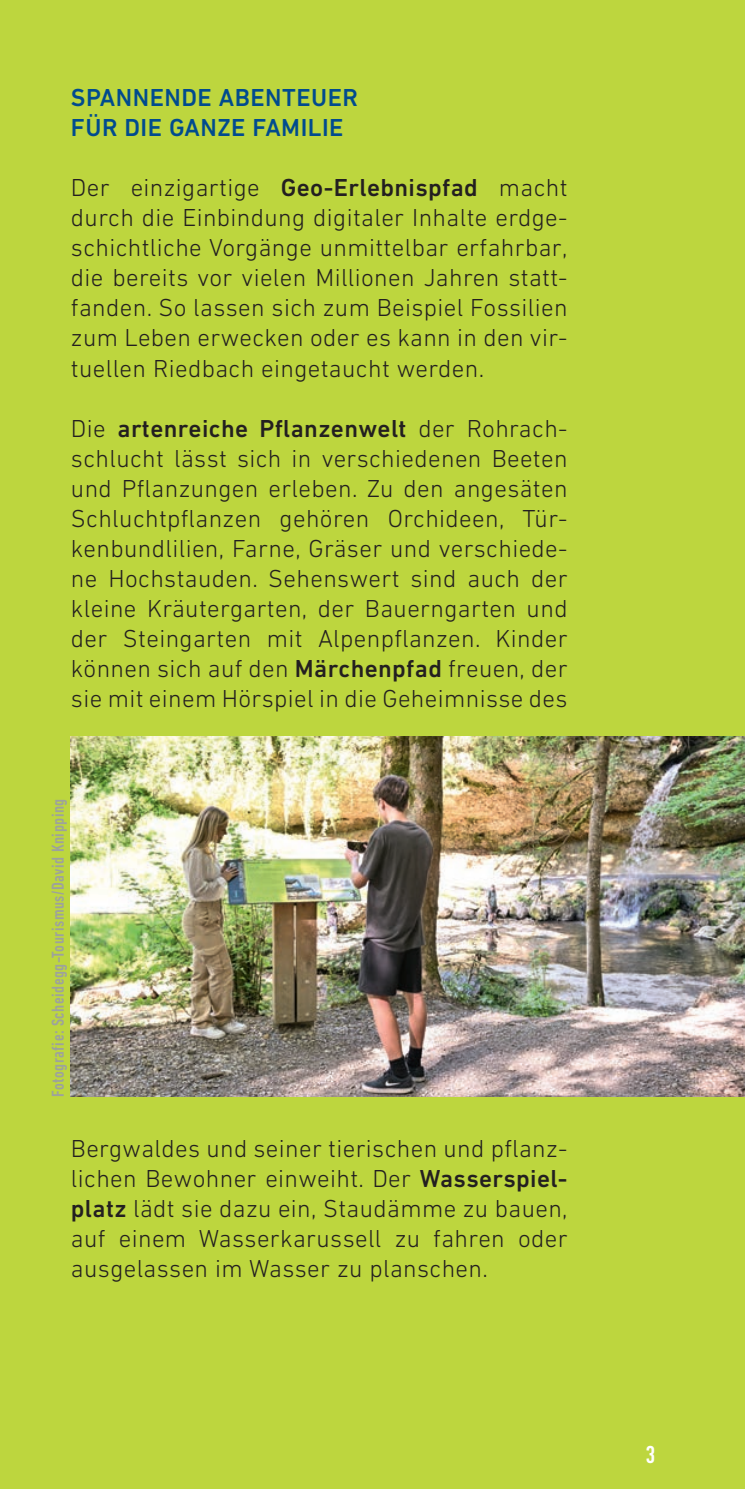
<style>
.page{position:relative;width:745px;height:1489px;background:#fff}
.page>*{position:absolute;margin:0;border:0;box-sizing:border-box;transform-origin:0 0}
.t1{font:300 25px/30px "DIN Next W1 G";letter-spacing:.015em;color:#231f20;text-align:justify}
.t2{font:500 25px/30px "DIN Next W1 G";letter-spacing:.02em;color:#014b8e}
.t3{font:500 condensed 25px "DIN Next W1 G";color:#fff}
.t4{font:500 condensed 17.5px "DIN Next W1 G";letter-spacing:.03em;color:#9da29d}
.s1{font-weight:500}
</style>
<div class="page">
<div style="left:0;top:0;width:744px;height:1488px;background:#bdd63e"></div>
<img style="left:71px;top:736px;width:673px;height:360px">
<p class="t2" style="left:71px;top:83px;width:288px">SPANNENDE ABENTEUER<br>FÜR DIE GANZE FAMILIE</p>
<p class="t1" style="left:71px;top:173px;width:498px">Der einzigartige <span class="s1">Geo-Erlebnispfad</span> macht durch die Einbindung digitaler Inhalte erdge&shy;schichtliche Vorgänge unmittelbar erfahrbar, die bereits vor vielen Millionen Jahren statt&shy;fanden. So lassen sich zum Beispiel Fossilien zum Leben erwecken oder es kann in den vir&shy;tuellen Riedbach eingetaucht werden.</p>
<p class="t1" style="left:71px;top:413px;width:498px">Die <span class="s1">artenreiche Pflanzenwelt</span> der Rohrach&shy;schlucht lässt sich in verschiedenen Beeten und Pflanzungen erleben. Zu den angesäten Schluchtpflanzen gehören Orchideen, Tür&shy;kenbundlilien, Farne, Gräser und verschiede&shy;ne Hochstauden. Sehenswert sind auch der kleine Kräutergarten, der Bauerngarten und der Steingarten mit Alpenpflanzen. Kinder können sich auf den <span class="s1">Märchenpfad</span> freuen, der sie mit einem Hörspiel in die Geheimnisse des</p>
<p class="t4" style="left:48px;top:1096px;width:300px;rotate:-90deg">Fotografie: Scheidegg-Tourismus/David Knipping</p>
<p class="t1" style="left:71px;top:1133px;width:498px">Bergwaldes und seiner tierischen und pflanz&shy;lichen Bewohner einweiht. Der <span class="s1">Wasserspiel&shy;platz</span> lädt sie dazu ein, Staudämme zu bauen, auf einem Wasserkarussell zu fahren oder ausgelassen im Wasser zu planschen.</p>
<p class="t3" style="left:645px;top:1440px;width:11px">3</p>
</div>
